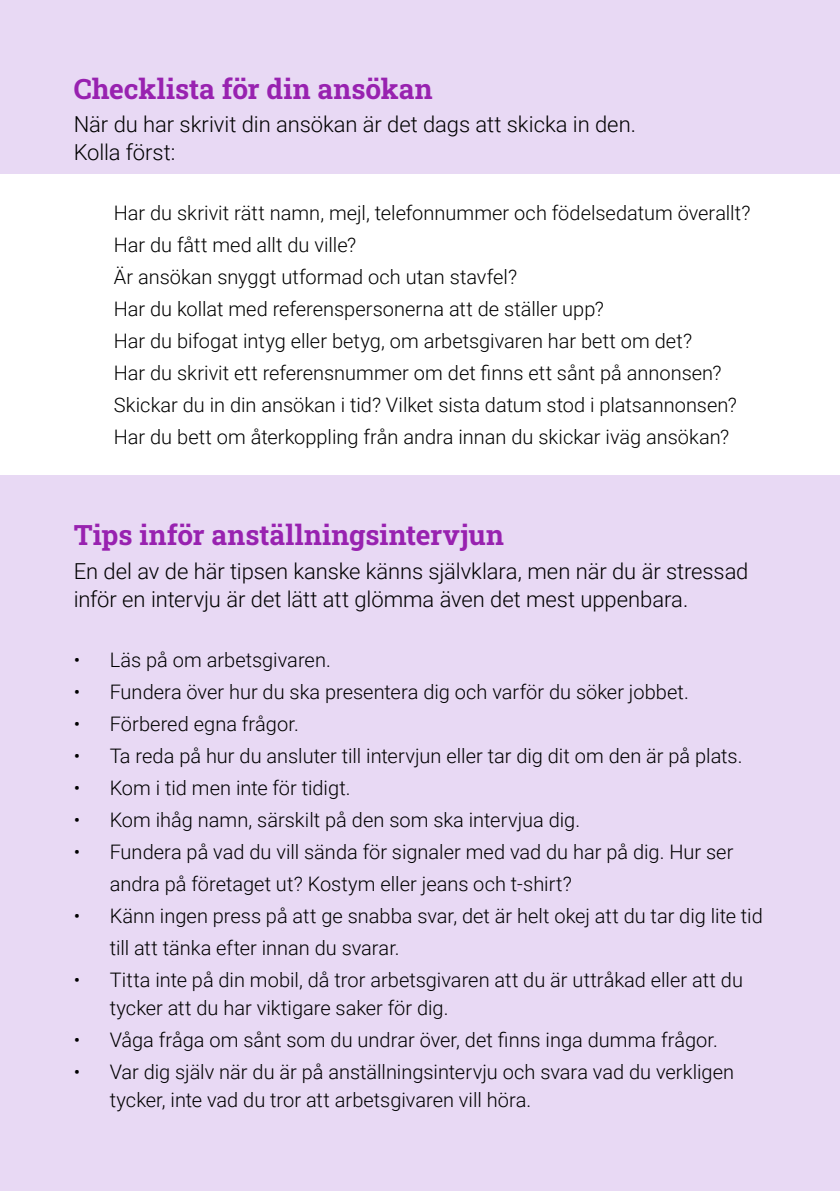
<style>
.page{position:relative;width:840px;height:1191px;background:#e8d9f4}
.page>*{position:absolute;margin:0;border:0;box-sizing:border-box;transform-origin:0 0}
.t1{font:700 28px "Roboto Slab";color:#9822b0}
.t2{font:300 22px/28px "Roboto";letter-spacing:-.005em;color:#000}
.t3{font:300 20px/32px "Roboto";color:#000}
</style>
<div class="page">
<div style="left:0;top:175px;width:840px;height:300px;background:#fff"></div>
<h1 class="t1" style="left:74px;top:69px;width:361px">Checklista för din ansökan</h1>
<p class="t2" style="left:74px;top:110px;width:564px">När du har skrivit din ansökan är det dags att skicka in den.<br>Kolla först:</p>
<p class="t3" style="left:114px;top:196px;width:639px">Har du skrivit rätt namn, mejl, telefonnummer och födelsedatum överallt?<br>Har du fått med allt du ville?<br>Är ansökan snyggt utformad och utan stavfel?<br>Har du kollat med referenspersonerna att de ställer upp?<br>Har du bifogat intyg eller betyg, om arbetsgivaren har bett om det?<br>Har du skrivit ett referensnummer om det finns ett sånt på annonsen?<br>Skickar du in din ansökan i tid? Vilket sista datum stod i platsannonsen?<br>Har du bett om återkoppling från andra innan du skickar iväg ansökan?</p>
<h1 class="t1" style="left:74px;top:516px;width:432px">Tips inför anställningsintervjun</h1>
<p class="t2" style="left:74px;top:556px;width:676px">En del av de här tipsen kanske känns självklara, men när du är stressad inför en intervju är det lätt att glömma även det mest uppenbara.</p>
<p class="t3" style="left:74px;top:643px;width:259px">• Läs på om arbetsgivaren.</p>
<p class="t3" style="left:74px;top:675px;width:617px">• Fundera över hur du ska presentera dig och varför du söker jobbet.</p>
<p class="t3" style="left:74px;top:707px;width:227px">• Förbered egna frågor.</p>
<p class="t3" style="left:74px;top:739px;width:670px">• Ta reda på hur du ansluter till intervjun eller tar dig dit om den är på plats.</p>
<p class="t3" style="left:74px;top:771px;width:279px">• Kom i tid men inte för tidigt.</p>
<p class="t3" style="left:74px;top:803px;width:508px">• Kom ihåg namn, särskilt på den som ska intervjua dig.</p>
<p class="t3" style="left:110px;top:835px;width:625px;text-indent:-36px">• Fundera på vad du vill sända för signaler med vad du har på dig. Hur ser andra på företaget ut? Kostym eller jeans och t-shirt?</p>
<p class="t3" style="left:110px;top:899px;width:655px;text-indent:-36px">• Känn ingen press på att ge snabba svar, det är helt okej att du tar dig lite tid till att tänka efter innan du svarar.</p>
<p class="t3" style="left:110px;top:965px;width:635px;line-height:28px;text-indent:-36px">• Titta inte på din mobil, då tror arbetsgivaren att du är uttråkad eller att du tycker att du har viktigare saker för dig.</p>
<p class="t3" style="left:74px;top:1023px;width:646px">• Våga fråga om sånt som du undrar över, det finns inga dumma frågor.</p>
<p class="t3" style="left:110px;top:1057px;width:626px;line-height:28px;text-indent:-36px">• Var dig själv när du är på anställningsintervju och svara vad du verkligen tycker, inte vad du tror att arbetsgivaren vill höra.</p>
</div>
